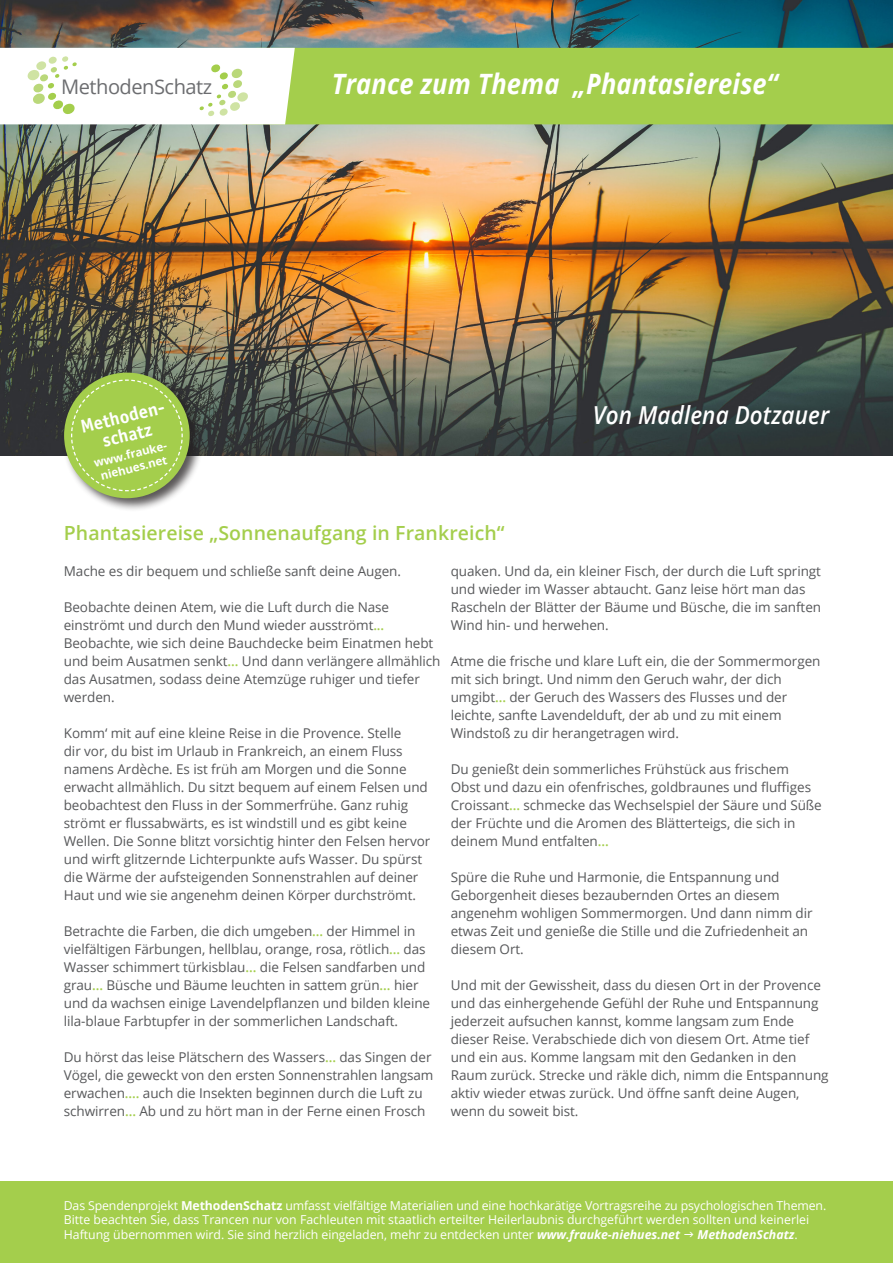
<style>
.page{position:relative;width:893px;height:1263px;background:#fff}
.page>*{position:absolute;margin:0;border:0;box-sizing:border-box;transform-origin:0 0}
.t1{font:italic 700 28.05px "Open Sans";letter-spacing:.005em;color:#fff;scale:.91 1}
.t2{font:italic 600 24.75px "Open Sans";letter-spacing:.005em;color:#fff;scale:.91 1}
.t3{font:20.1px "Open Sans";letter-spacing:-.025em;color:#6c6d70}
.t4{font:600 19.5px "Open Sans";letter-spacing:.005em;color:#a4ce4c}
.t5{font:700 18.75px/18.8px "Officina Sans Std";color:#fff;text-align:center}
.t6{font:13.5px/18px "Open Sans";letter-spacing:-.005em;color:#57585a}
.t7{font:12.3px/14.7px "Open Sans";letter-spacing:-.005em;color:#fff}
.t8{font:italic 700 12.3px "Open Sans";color:#fff}
.t9{font:700 11.55px "Open Sans";color:#fff}
.s1{font-weight:600;color:#a4ce4c}
.s2{font-weight:700}
.s3{font-weight:700;font-style:italic}
.s4{font-weight:400;font-style:normal}
</style>
<div class="page">
<img style="left:0;top:0;width:893px;height:455px">
<div style="left:295px;top:48px;width:598px;height:76px;background:#a4ce4c"></div>
<svg style="left:0;top:48px;width:295px;height:76px"></svg>
<div style="left:62px;top:370px;width:142px;height:142px;background:#231f20;opacity:.75"></div>
<div style="left:64px;top:373px;width:126px;height:125px;background:#a4ce4c;border-radius:50%"></div>
<svg style="left:70px;top:379px;width:113px;height:113px"></svg>
<div style="left:0;top:1181px;width:893px;height:82px;background:#a4ce4c"></div>
<p class="t3" style="left:61px;top:73px;width:153px">MethodenSchatz</p>
<p class="t1" style="left:332px;top:64px;width:492px">Trance zum Thema „Phantasiereise“</p>
<p class="t5" style="left:79px;top:418px;width:90px;rotate:-14deg">Methoden&shy;schatz</p>
<p class="t9" style="left:92px;top:455px;width:78px;rotate:-14deg">www.frauke-</p>
<p class="t9" style="left:99px;top:468px;width:70px;rotate:-14deg">niehues.net</p>
<p class="t2" style="left:593px;top:398px;width:261px">Von Madlena Dotzauer</p>
<p class="t4" style="left:64px;top:520px;width:442px">Phantasiereise „Sonnenaufgang in Frankreich“</p>
<p class="t6" style="left:64px;top:562px;width:339px">Mache es dir bequem und schließe sanft deine Augen.</p>
<p class="t6" style="left:64px;top:598px;width:378px">Beobachte deinen Atem, wie die Luft durch die Nase einströmt und durch den Mund wieder ausströmt<span class="s1">...<br></span>Beobachte, wie sich deine Bauchdecke beim Einatmen hebt und beim Ausatmen senkt<span class="s1">...</span> Und dann verlängere allmählich das Ausatmen, sodass deine Atemzüge ruhiger und tiefer werden.</p>
<p class="t6" style="left:64px;top:724px;width:368px">Komm‘ mit auf eine kleine Reise in die Provence. Stelle<br>dir vor, du bist im Urlaub in Frankreich, an einem Fluss namens Ardèche. Es ist früh am Morgen und die Sonne erwacht allmählich. Du sitzt bequem auf einem Felsen und beobachtest den Fluss in der Sommerfrühe. Ganz ruhig strömt er flussabwärts, es ist windstill und es gibt keine Wellen. Die Sonne blitzt vorsichtig hinter den Felsen hervor und wirft glitzernde Lichterpunkte aufs Wasser. Du spürst die Wärme der aufsteigenden Sonnenstrahlen auf deiner Haut und wie sie angenehm deinen Körper durchströmt.</p>
<p class="t6" style="left:64px;top:922px;width:368px">Betrachte die Farben, die dich umgeben<span class="s1">...</span> der Himmel in vielfältigen Färbungen, hellblau, orange, rosa, rötlich<span class="s1">...</span> das Wasser schimmert türkisblau<span class="s1">...</span> die Felsen sandfarben und grau<span class="s1">...</span> Büsche und Bäume leuchten in sattem grün<span class="s1">...</span> hier und da wachsen einige Lavendelpflanzen und bilden kleine lila-blaue Farbtupfer in der sommerlichen Landschaft.</p>
<p class="t6" style="left:64px;top:1048px;width:371px">Du hörst das leise Plätschern des Wassers<span class="s1">...</span> das Singen der Vögel, die geweckt von den ersten Sonnenstrahlen langsam erwachen<span class="s1">….</span> auch die Insekten beginnen durch die Luft zu schwirren<span class="s1">...</span> Ab und zu hört man in der Ferne einen Frosch</p>
<p class="t6" style="left:451px;top:562px;width:372px">quaken. Und da, ein kleiner Fisch, der durch die Luft springt und wieder im Wasser abtaucht. Ganz leise hört man das Rascheln der Blätter der Bäume und Büsche, die im sanften Wind hin- und herwehen.</p>
<p class="t6" style="left:451px;top:652px;width:371px">Atme die frische und klare Luft ein, die der Sommermorgen mit sich bringt. Und nimm den Geruch wahr, der dich umgibt<span class="s1">...</span> der Geruch des Wassers des Flusses und der leichte, sanfte Lavendelduft, der ab und zu mit einem Windstoß zu dir herangetragen wird.</p>
<p class="t6" style="left:451px;top:760px;width:373px">Du genießt dein sommerliches Frühstück aus frischem Obst und dazu ein ofenfrisches, goldbraunes und fluffiges Croissant<span class="s1">...</span> schmecke das Wechselspiel der Säure und Süße der Früchte und die Aromen des Blätterteigs, die sich in deinem Mund entfalten<span class="s1">...</span></p>
<p class="t6" style="left:451px;top:868px;width:363px">Spüre die Ruhe und Harmonie, die Entspannung und Geborgenheit dieses bezaubernden Ortes an diesem angenehm wohligen Sommermorgen. Und dann nimm dir etwas Zeit und genieße die Stille und die Zufriedenheit an diesem Ort.</p>
<p class="t6" style="left:451px;top:976px;width:379px">Und mit der Gewissheit, dass du diesen Ort in der Provence und das einhergehende Gefühl der Ruhe und Entspannung jederzeit aufsuchen kannst, komme langsam zum Ende dieser Reise. Verabschiede dich von diesem Ort. Atme tief und ein aus. Komme langsam mit den Gedanken in den Raum zurück. Strecke und räkle dich, nimm die Entspannung aktiv wieder etwas zurück. Und öffne sanft deine Augen, wenn du soweit bist.</p>
<p class="t7" style="left:64px;top:1197px;width:764px">Das Spendenprojekt <span class="s2">MethodenSchatz</span> umfasst vielfältige Materialien und eine hochkarätige Vortragsreihe zu psychologischen Themen.<br>Bitte beachten Sie, dass Trancen nur von Fachleuten mit staatlich erteilter Heilerlaubnis durchgeführt werden sollten und keinerlei<br>Haftung übernommen wird. Sie sind herzlich eingeladen, mehr zu entdecken unter <span class="s3">www.frauke-niehues.net</span></p>
<p class="t8" style="left:698px;top:1226px;width:102px">MethodenSchatz<span class="s4">.</span></p>
</div>
